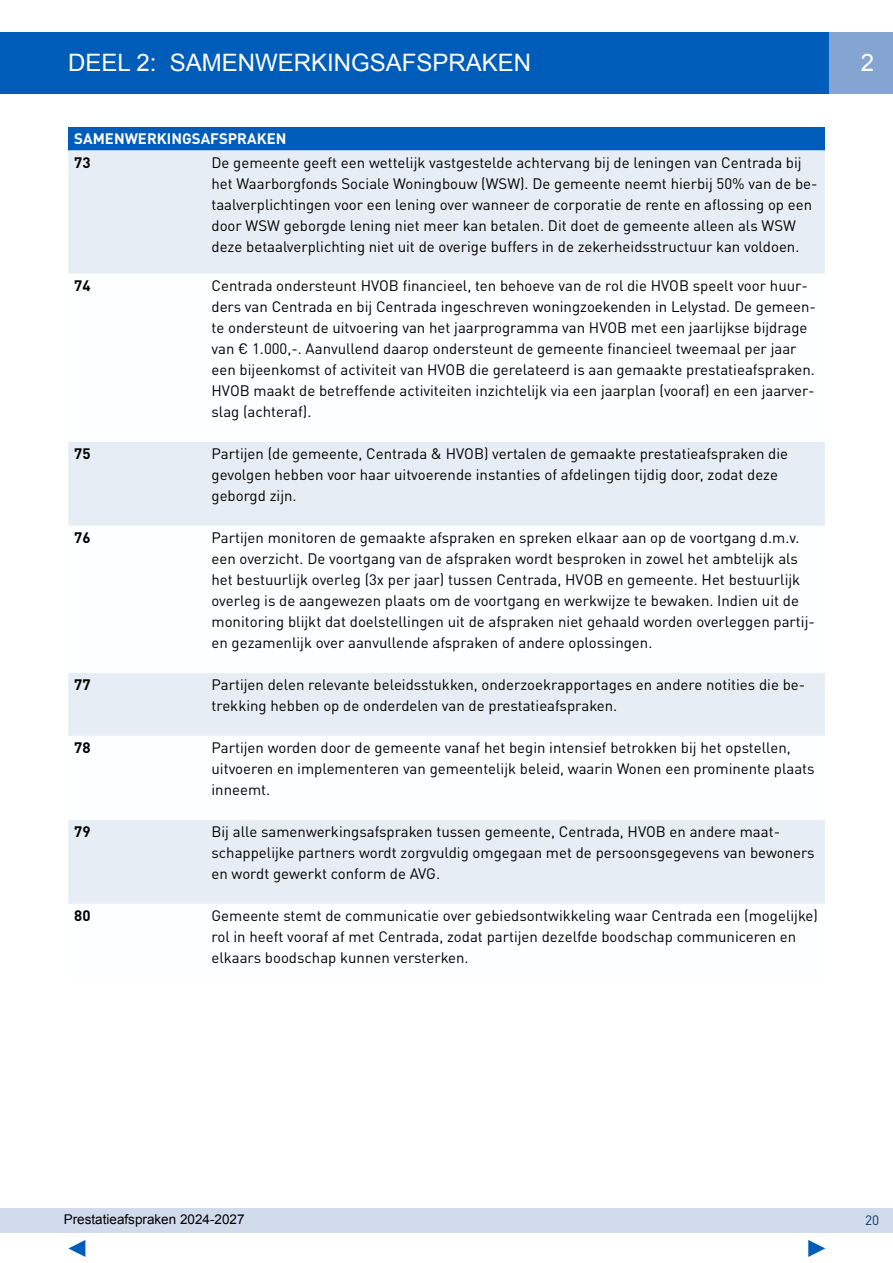
<style>
.page{position:relative;width:893px;height:1263px;background:#fff}
.page>*{position:absolute;margin:0;border:0;box-sizing:border-box;transform-origin:0 0}
.t1{font:24px "Arial";color:#fff}
.t2{font:15px/21px "DIN Pro";color:#000}
.t3{font:700 15px "DIN Pro";color:#fff}
.t4{font:700 15px "DIN Pro";color:#000}
.t5{font:13.5px "Arial";color:#000}
.t6{font:13.5px "DIN Pro";color:#003865}
</style>
<div class="page">
<div style="left:0;top:1208px;width:893px;height:24px;background:#d1dbeb"></div>
<svg style="left:68px;top:1240px;width:17px;height:17px"></svg>
<svg style="left:808px;top:1240px;width:17px;height:17px"></svg>
<div style="left:68px;top:127px;width:757px;height:23px;background:#005cb9"></div>
<div style="left:68px;top:150px;width:757px;height:124px;background:#e7edf5"></div>
<svg style="left:68px;top:442px;width:757px;height:462px;fill:#f4f7fb"></svg>
<div style="left:0;top:32px;width:893px;height:62px;background:#005cb9"></div>
<div style="left:829px;top:32px;width:64px;height:62px;background:#84a4d1"></div>
<h1 class="t1" style="left:68px;top:47px;width:465px">DEEL 2: SAMENWERKINGSAFSPRAKEN</h1>
<h1 class="t1" style="left:861px;top:47px;width:15px">2</h1>
<p class="t3" style="left:74px;top:126px;width:214px">SAMENWERKINGSAFSPRAKEN</p>
<p class="t4" style="left:74px;top:150px;width:18px">73</p>
<p class="t2" style="left:212px;top:150px;width:608px">De gemeente geeft een wettelijk vastgestelde achtervang bij de leningen van Centrada bij het Waarborgfonds Sociale Woningbouw (WSW). De gemeente neemt hierbij 50% van de be&shy;taalverplichtingen voor een lening over wanneer de corporatie de rente en aflossing op een door WSW geborgde lening niet meer kan betalen. Dit doet de gemeente alleen als WSW deze betaalverplichting niet uit de overige buffers in de zekerheidsstructuur kan voldoen.</p>
<p class="t4" style="left:74px;top:273px;width:18px">74</p>
<p class="t2" style="left:212px;top:274px;width:606px">Centrada ondersteunt HVOB financieel, ten behoeve van de rol die HVOB speelt voor huur&shy;ders van Centrada en bij Centrada ingeschreven woningzoekenden in Lelystad. De gemeen&shy;te ondersteunt de uitvoering van het jaarprogramma van HVOB met een jaarlijkse bijdrage van € 1.000,-. Aanvullend daarop ondersteunt de gemeente financieel tweemaal per jaar een bijeenkomst of activiteit van HVOB die gerelateerd is aan gemaakte prestatieafspraken.<br>HVOB maakt de betreffende activiteiten inzichtelijk via een jaarplan (vooraf) en een jaarver&shy;slag (achteraf).</p>
<p class="t4" style="left:74px;top:441px;width:18px">75</p>
<p class="t2" style="left:212px;top:442px;width:578px">Partijen (de gemeente, Centrada &amp; HVOB) vertalen de gemaakte prestatieafspraken die gevolgen hebben voor haar uitvoerende instanties of afdelingen tijdig door, zodat deze geborgd zijn.</p>
<p class="t4" style="left:74px;top:525px;width:18px">76</p>
<p class="t2" style="left:212px;top:526px;width:605px">Partijen monitoren de gemaakte afspraken en spreken elkaar aan op de voortgang d.m.v. een overzicht. De voortgang van de afspraken wordt besproken in zowel het ambtelijk als het bestuurlijk overleg (3x per jaar) tussen Centrada, HVOB en gemeente. Het bestuurlijk overleg is de aangewezen plaats om de voortgang en werkwijze te bewaken. Indien uit de monitoring blijkt dat doelstellingen uit de afspraken niet gehaald worden overleggen partij&shy;en gezamenlijk over aanvullende afspraken of andere oplossingen.</p>
<p class="t4" style="left:74px;top:672px;width:18px">77</p>
<p class="t2" style="left:212px;top:673px;width:595px">Partijen delen relevante beleidsstukken, onderzoekrapportages en andere notities die be&shy;trekking hebben op de onderdelen van de prestatieafspraken.</p>
<p class="t4" style="left:74px;top:735px;width:18px">78</p>
<p class="t2" style="left:212px;top:736px;width:605px">Partijen worden door de gemeente vanaf het begin intensief betrokken bij het opstellen, uitvoeren en implementeren van gemeentelijk beleid, waarin Wonen een prominente plaats inneemt.</p>
<p class="t4" style="left:74px;top:819px;width:18px">79</p>
<p class="t2" style="left:212px;top:820px;width:605px">Bij alle samenwerkingsafspraken tussen gemeente, Centrada, HVOB en andere maat&shy;schappelijke partners wordt zorgvuldig omgegaan met de persoonsgegevens van bewoners en wordt gewerkt conform de AVG.</p>
<p class="t4" style="left:74px;top:903px;width:18px">80</p>
<p class="t2" style="left:212px;top:904px;width:608px">Gemeente stemt de communicatie over gebiedsontwikkeling waar Centrada een (mogelijke) rol in heeft vooraf af met Centrada, zodat partijen dezelfde boodschap communiceren en elkaars boodschap kunnen versterken.</p>
<p class="t5" style="left:64px;top:1210px;width:182px">Prestatieafspraken 2024-2027</p>
<p class="t6" style="left:865px;top:1209px;width:16px">20</p>
</div>
